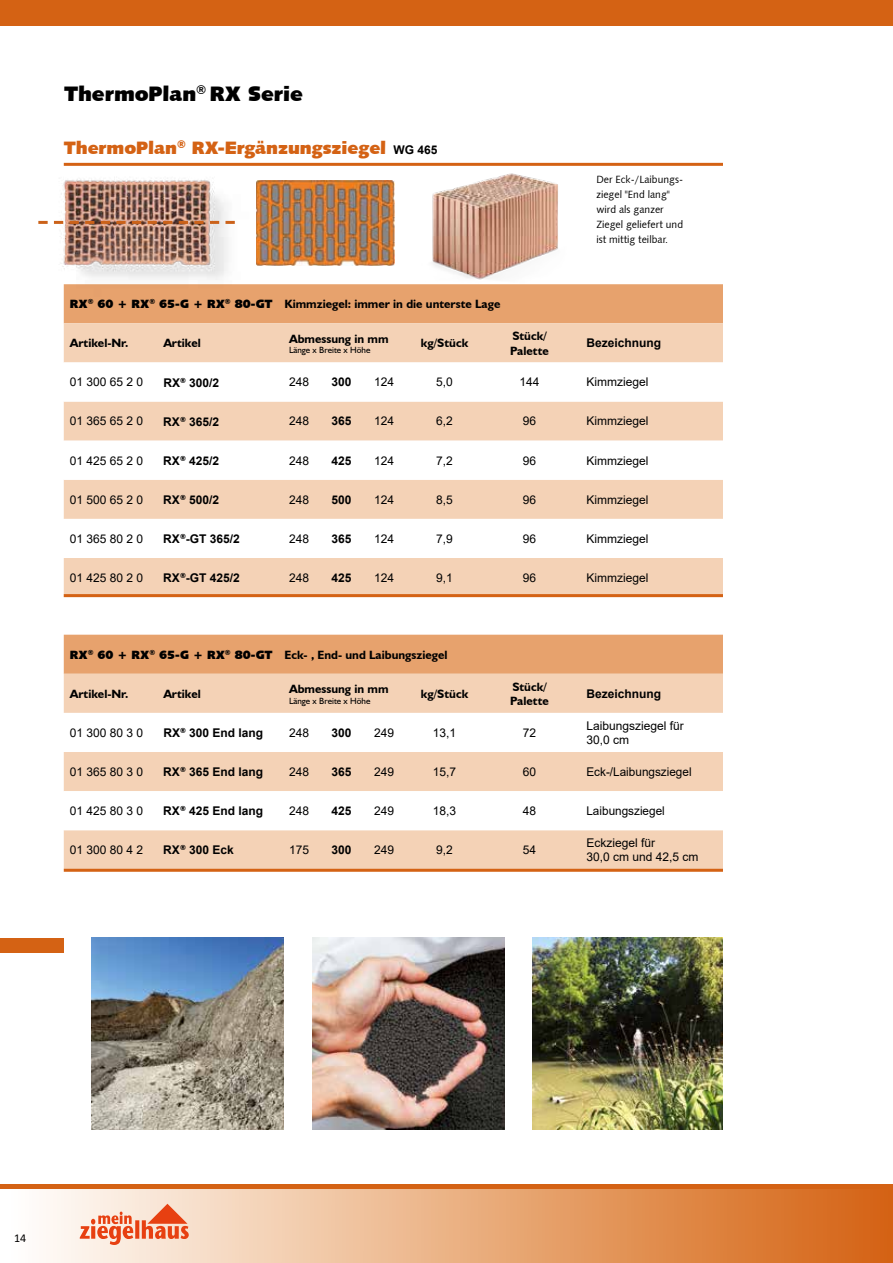
<style>
.page{position:relative;width:893px;height:1263px;background:#fff}
.page>*{position:absolute;margin:0;border:0;box-sizing:border-box;transform-origin:0 0}
.t1{font:21px "Humanist 531 BT Ultra Black A";color:#000}
.t2{font:18px "Humanist 531 BT Ultra Black A";color:#d46214}
.t3{font:12px/14.4px "Arial";color:#000}
.t4{font:700 12px/14.4px "Humanist 521 BT";color:#000}
.t5{font:700 12px "Arial";color:#000}
.t6{font:12px "Calibri";color:#000}
.t7{font:10.5px/15px "Humanist 531 BT Roman A";color:#000}
.t8{font:9px "Humanist 521 BT";color:#000}
.s1{font-family:"Arial";font-weight:700;font-size:12px;color:#000}
.s2{font-family:"Humanist 531 BT Ultra Black A";font-weight:400}
</style>
<div class="page">
<div style="left:0;top:1188px;width:893px;height:75px;background:linear-gradient(to right,#fff,#d5620f)"></div>
<div style="left:0;top:0;width:893px;height:26px;background:#d46214"></div>
<svg style="left:80px;top:1204px;width:109px;height:41px;background:#f3ae95"></svg>
<hr style="left:0;top:1184px;width:893px;height:4px;background:#d46214">
<div style="left:64px;top:635px;width:659px;height:39px;background:#e7a26d"></div>
<div style="left:64px;top:674px;width:659px;height:195px;background:#f4d2b6"></div>
<svg style="left:64px;top:713px;width:659px;height:117px"></svg>
<img style="left:92px;top:938px;width:191px;height:191px">
<img style="left:313px;top:938px;width:191px;height:191px">
<div style="left:64px;top:284px;width:659px;height:39px;background:#e7a26d"></div>
<div style="left:64px;top:323px;width:659px;height:271px;background:#f4d2b6"></div>
<svg style="left:64px;top:362px;width:659px;height:196px"></svg>
<hr style="left:64px;top:869px;width:765px;height:3px;background:#d46214">
<img style="left:263px;top:181px;width:103px;height:85px">
<hr style="left:64px;top:163px;width:765px;height:3px;background:#d46214">
<img style="left:38px;top:162px;width:225px;height:145px">
<svg style="left:38px;top:221px;width:197px;height:3px"></svg>
<img style="left:366px;top:162px;width:256px;height:118px">
<div style="left:0;top:938px;width:64px;height:14px;background:#d46214"></div>
<img style="left:532px;top:938px;width:191px;height:191px">
<hr style="left:64px;top:594px;width:765px;height:3px;background:#d46214">
<div style="left:724px;top:39px;width:169px;height:1118px;background:#fff"></div>
<h1 class="t1" style="left:64px;top:80px;width:240px">ThermoPlan<sup>®</sup> RX Serie</h1>
<h2 class="t2" style="left:64px;top:137px;width:375px">ThermoPlan<sup>®</sup> RX-Ergänzungsziegel <span class="s1">WG 465</span></h2>
<p class="t7" style="left:596px;top:172px;width:88px">Der Eck-/Laibungs&shy;ziegel "End lang" wird als ganzer<br>Ziegel geliefert und ist mittig teilbar.</p>
<p class="t4" style="left:70px;top:297px;width:432px"><span class="s2">RX</span><sup>®</sup> <span class="s2">60 + RX</span><sup>®</sup> <span class="s2">65-G + RX</span><sup>®</sup> <span class="s2">80-GT</span> Kimmziegel: immer in die unterste Lage</p>
<p class="t4" style="left:70px;top:336px;width:60px">Artikel-Nr.</p>
<p class="t4" style="left:163px;top:336px;width:39px">Artikel</p>
<p class="t4" style="left:289px;top:331px;width:101px">Abmessung in mm</p>
<p class="t8" style="left:289px;top:345px;width:83px">Länge x Breite x Höhe</p>
<p class="t4" style="left:421px;top:336px;width:49px">kg/Stück</p>
<p class="t4" style="left:510px;top:329px;width:40px">Stück/<br>Palette</p>
<p class="t5" style="left:586px;top:335px;width:76px">Bezeichnung</p>
<p class="t3" style="left:70px;top:375px;width:75px">01 300 65 2 0</p>
<p class="t5" style="left:163px;top:374px;width:57px">RX<sup>®</sup> 300/2</p>
<p class="t3" style="left:289px;top:375px;width:22px">248</p>
<p class="t5" style="left:332px;top:374px;width:22px">300</p>
<p class="t3" style="left:374px;top:375px;width:22px">124</p>
<p class="t3" style="left:436px;top:375px;width:18px">5,0</p>
<p class="t3" style="left:519px;top:375px;width:22px">144</p>
<p class="t3" style="left:586px;top:375px;width:64px">Kimmziegel</p>
<p class="t3" style="left:70px;top:414px;width:75px">01 365 65 2 0</p>
<p class="t5" style="left:163px;top:413px;width:57px">RX<sup>®</sup> 365/2</p>
<p class="t3" style="left:289px;top:414px;width:22px">248</p>
<p class="t5" style="left:332px;top:413px;width:22px">365</p>
<p class="t3" style="left:374px;top:414px;width:22px">124</p>
<p class="t3" style="left:436px;top:414px;width:18px">6,2</p>
<p class="t3" style="left:523px;top:414px;width:15px">96</p>
<p class="t3" style="left:586px;top:414px;width:64px">Kimmziegel</p>
<p class="t3" style="left:70px;top:453px;width:75px">01 425 65 2 0</p>
<p class="t5" style="left:163px;top:452px;width:57px">RX<sup>®</sup> 425/2</p>
<p class="t3" style="left:289px;top:453px;width:22px">248</p>
<p class="t5" style="left:332px;top:452px;width:22px">425</p>
<p class="t3" style="left:374px;top:453px;width:22px">124</p>
<p class="t3" style="left:436px;top:453px;width:18px">7,2</p>
<p class="t3" style="left:523px;top:453px;width:15px">96</p>
<p class="t3" style="left:586px;top:453px;width:64px">Kimmziegel</p>
<p class="t3" style="left:70px;top:492px;width:75px">01 500 65 2 0</p>
<p class="t5" style="left:163px;top:491px;width:57px">RX<sup>®</sup> 500/2</p>
<p class="t3" style="left:289px;top:492px;width:22px">248</p>
<p class="t5" style="left:332px;top:491px;width:22px">500</p>
<p class="t3" style="left:374px;top:492px;width:22px">124</p>
<p class="t3" style="left:436px;top:492px;width:18px">8,5</p>
<p class="t3" style="left:523px;top:492px;width:15px">96</p>
<p class="t3" style="left:586px;top:492px;width:64px">Kimmziegel</p>
<p class="t3" style="left:70px;top:531px;width:75px">01 365 80 2 0</p>
<p class="t5" style="left:163px;top:530px;width:78px">RX<sup>®</sup>-GT 365/2</p>
<p class="t3" style="left:289px;top:531px;width:22px">248</p>
<p class="t5" style="left:332px;top:530px;width:22px">365</p>
<p class="t3" style="left:374px;top:531px;width:22px">124</p>
<p class="t3" style="left:436px;top:531px;width:18px">7,9</p>
<p class="t3" style="left:523px;top:531px;width:15px">96</p>
<p class="t3" style="left:586px;top:531px;width:64px">Kimmziegel</p>
<p class="t3" style="left:70px;top:570px;width:75px">01 425 80 2 0</p>
<p class="t5" style="left:163px;top:569px;width:78px">RX<sup>®</sup>-GT 425/2</p>
<p class="t3" style="left:289px;top:570px;width:22px">248</p>
<p class="t5" style="left:332px;top:569px;width:22px">425</p>
<p class="t3" style="left:374px;top:570px;width:22px">124</p>
<p class="t3" style="left:436px;top:570px;width:18px">9,1</p>
<p class="t3" style="left:523px;top:570px;width:15px">96</p>
<p class="t3" style="left:586px;top:570px;width:64px">Kimmziegel</p>
<p class="t4" style="left:70px;top:647px;width:379px"><span class="s2">RX</span><sup>®</sup> <span class="s2">60 + RX</span><sup>®</sup> <span class="s2">65-G + RX</span><sup>®</sup> <span class="s2">80-GT</span> Eck- , End- und Laibungsziegel</p>
<p class="t4" style="left:70px;top:686px;width:60px">Artikel-Nr.</p>
<p class="t4" style="left:163px;top:686px;width:39px">Artikel</p>
<p class="t4" style="left:289px;top:681px;width:101px">Abmessung in mm</p>
<p class="t8" style="left:289px;top:695px;width:83px">Länge x Breite x Höhe</p>
<p class="t4" style="left:421px;top:686px;width:49px">kg/Stück</p>
<p class="t4" style="left:510px;top:679px;width:40px">Stück/<br>Palette</p>
<p class="t5" style="left:586px;top:685px;width:76px">Bezeichnung</p>
<p class="t3" style="left:70px;top:725px;width:75px">01 300 80 3 0</p>
<p class="t5" style="left:163px;top:724px;width:101px">RX<sup>®</sup> 300 End lang</p>
<p class="t3" style="left:289px;top:725px;width:22px">248</p>
<p class="t5" style="left:332px;top:724px;width:22px">300</p>
<p class="t3" style="left:374px;top:725px;width:22px">249</p>
<p class="t3" style="left:433px;top:725px;width:25px">13,1</p>
<p class="t3" style="left:523px;top:725px;width:15px">72</p>
<p class="t3" style="left:586px;top:718px;width:99px">Laibungsziegel für<br>30,0 cm</p>
<p class="t3" style="left:70px;top:764px;width:75px">01 365 80 3 0</p>
<p class="t5" style="left:163px;top:763px;width:101px">RX<sup>®</sup> 365 End lang</p>
<p class="t3" style="left:289px;top:764px;width:22px">248</p>
<p class="t5" style="left:332px;top:763px;width:22px">365</p>
<p class="t3" style="left:374px;top:764px;width:22px">249</p>
<p class="t3" style="left:433px;top:764px;width:25px">15,7</p>
<p class="t3" style="left:523px;top:764px;width:15px">60</p>
<p class="t3" style="left:586px;top:764px;width:107px">Eck-/Laibungsziegel</p>
<p class="t3" style="left:70px;top:803px;width:75px">01 425 80 3 0</p>
<p class="t5" style="left:163px;top:802px;width:101px">RX<sup>®</sup> 425 End lang</p>
<p class="t3" style="left:289px;top:803px;width:22px">248</p>
<p class="t5" style="left:332px;top:802px;width:22px">425</p>
<p class="t3" style="left:374px;top:803px;width:22px">249</p>
<p class="t3" style="left:433px;top:803px;width:25px">18,3</p>
<p class="t3" style="left:523px;top:803px;width:15px">48</p>
<p class="t3" style="left:586px;top:803px;width:80px">Laibungsziegel</p>
<p class="t3" style="left:70px;top:843px;width:75px">01 300 80 4 2</p>
<p class="t5" style="left:163px;top:842px;width:72px">RX<sup>®</sup> 300 Eck</p>
<p class="t3" style="left:289px;top:843px;width:22px">175</p>
<p class="t5" style="left:332px;top:841px;width:22px">300</p>
<p class="t3" style="left:374px;top:843px;width:22px">249</p>
<p class="t3" style="left:436px;top:843px;width:18px">9,2</p>
<p class="t3" style="left:523px;top:843px;width:15px">54</p>
<p class="t3" style="left:586px;top:835px;width:114px">Eckziegel für<br>30,0 cm und 42,5 cm</p>
<p class="t6" style="left:14px;top:1230px;width:14px">14</p>
</div>
